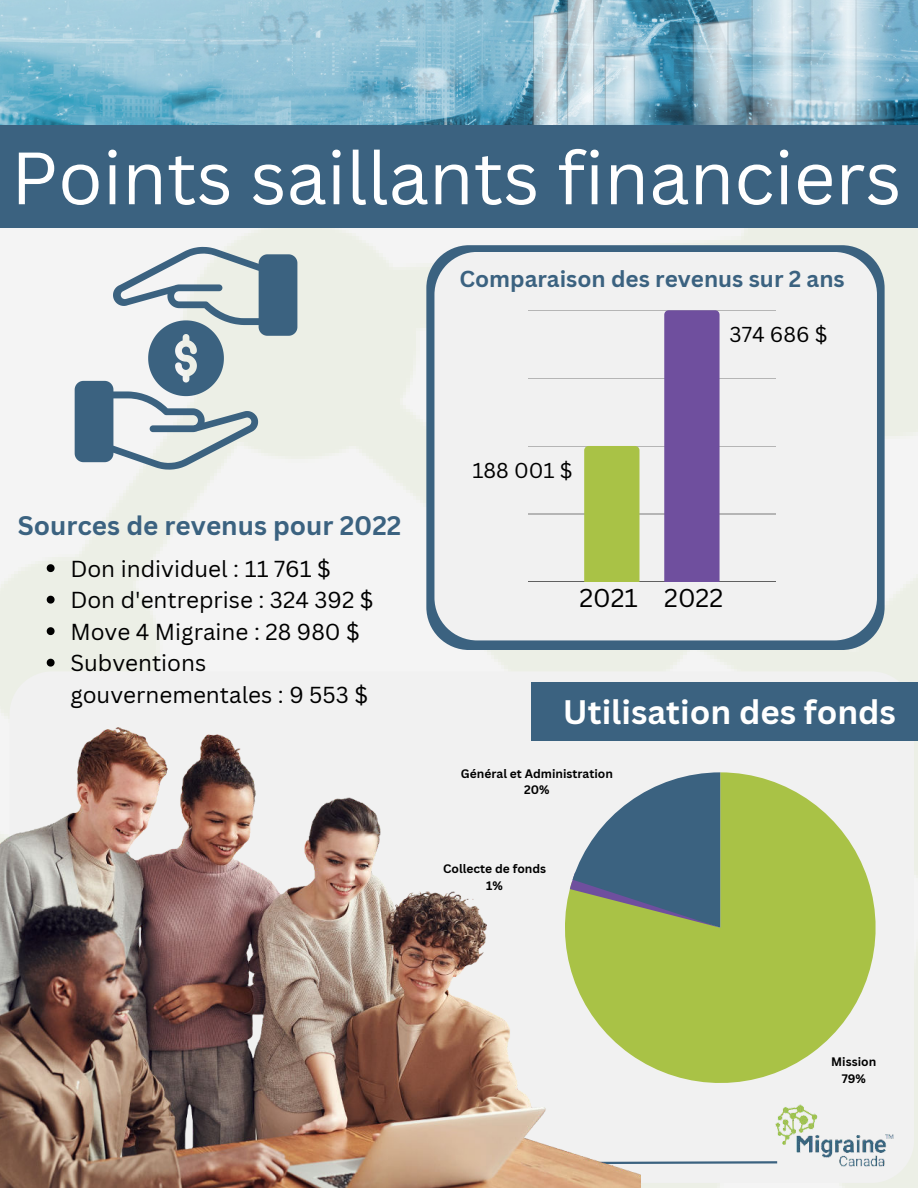
<style>
.page{position:relative;width:918px;height:1188px;background:#fff}
.page>*{position:absolute;margin:0;border:0;box-sizing:border-box;transform-origin:0 0}
.t1{font:72.3px "Canva Sans";color:#fff}
.t2{font:700 33px "Canva Sans";color:#fff}
.t3{font:700 26.1px "Canva Sans";color:#3b6280}
.t4{font:25.05px "Canva Sans";color:#000}
.t5{font:22.5px/31.5px "Canva Sans";color:#000}
.t6{font:700 22.5px "Canva Sans";color:#3b6280}
.t7{font:21px "Canva Sans";color:#000}
.t8{font:700 12px/16.8px "Canva Sans";color:#000;text-align:center}
</style>
<div class="page">
<img style="left:0;top:227px;width:918px;height:961px">
<img style="left:0;top:0;width:918px;height:125px">
<div style="left:0;top:125px;width:918px;height:102px;background:#3b6280"></div>
<div style="left:10px;top:671px;width:904px;height:512px;background:#f1f1f1"></div>
<div style="left:531px;top:682px;width:387px;height:59px;background:#3b6280"></div>
<svg style="left:641px;top:772px;width:235px;height:311px;fill:#a9c246"></svg>
<svg style="left:641px;top:772px;width:79px;height:156px;background:#4c6f82"></svg>
<svg style="left:426px;top:245px;width:459px;height:405px;background:#54758f"></svg>
<svg style="left:434px;top:252px;width:443px;height:388px;fill:#f1f1f1"></svg>
<img style="left:776px;top:1104px;width:129px;height:62px">
<svg style="left:641px;top:1160px;width:138px;height:7px"></svg>
<hr style="left:528px;top:311px;width:248px;height:1px;background:#000">
<hr style="left:528px;top:378px;width:248px;height:1px;background:#000">
<hr style="left:528px;top:446px;width:248px;height:1px;background:#000">
<hr style="left:528px;top:514px;width:248px;height:1px;background:#000">
<hr style="left:528px;top:582px;width:248px;height:1px;background:#000">
<svg style="left:664px;top:310px;width:56px;height:5px"></svg>
<svg style="left:584px;top:446px;width:55px;height:4px"></svg>
<img style="left:0;top:728px;width:641px;height:460px">
<svg style="left:75px;top:247px;width:222px;height:223px"></svg>
<svg style="left:47px;top:564px;width:8px;height:8px"></svg>
<svg style="left:47px;top:596px;width:8px;height:8px"></svg>
<svg style="left:47px;top:627px;width:8px;height:8px"></svg>
<svg style="left:47px;top:659px;width:8px;height:8px"></svg>
<h1 class="t1" style="left:11px;top:135px;width:892px">Points saillants financiers</h1>
<p class="t6" style="left:459px;top:265px;width:387px">Comparaison des revenus sur 2 ans</p>
<p class="t7" style="left:729px;top:322px;width:100px">374 686 $</p>
<p class="t3" style="left:18px;top:509px;width:385px">Sources de revenus pour 2022</p>
<p class="t5" style="left:70px;top:553px;width:305px">Don individuel : 11 761 $<br>Don d'entreprise : 324 392 $<br>Move 4 Migraine : 28 980 $<br>Subventions gouvernementales : 9 553 $</p>
<p class="t7" style="left:472px;top:458px;width:102px">188 001 $</p>
<p class="t4" style="left:579px;top:584px;width:60px">2021</p>
<p class="t4" style="left:664px;top:584px;width:60px">2022</p>
<h2 class="t2" style="left:563px;top:692px;width:335px">Utilisation des fonds</h2>
<p class="t8" style="left:461px;top:765px;width:154px">Général et Administration<br>20%</p>
<p class="t8" style="left:443px;top:861px;width:104px">Collecte de fonds<br>1%</p>
<p class="t8" style="left:831px;top:1054px;width:46px">Mission<br>79%</p>
</div>
